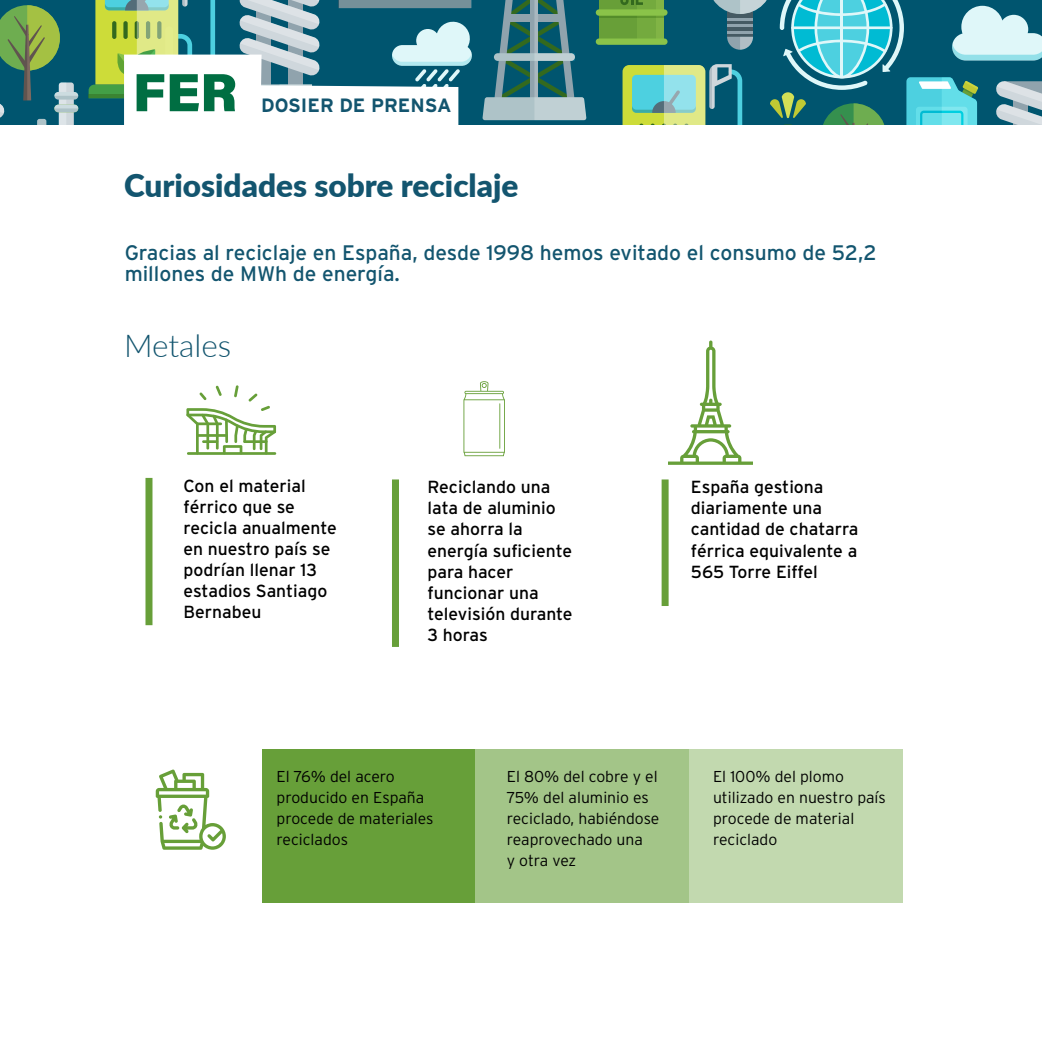
<style>
.page{position:relative;width:1042px;height:1042px;background:#fff}
.page>*{position:absolute;margin:0;border:0;box-sizing:border-box;transform-origin:0 0}
.t1{font:900 31.5px "Lato";color:#13556f}
.t2{font:300 31.5px "Lato";color:#13556f}
.t3{font:21px/21px "Interstate";color:#13556f}
.t4{font:700 19.25px "Interstate";color:#13556f}
.t5{font:17.5px/21px "Interstate";color:#000}
.t6{font:300 15.75px/21px "Interstate";color:#000}
</style>
<div class="page">
<div style="left:262px;top:749px;width:214px;height:153px;background:#679f39"></div>
<div style="left:476px;top:749px;width:213px;height:153px;background:#a3c588"></div>
<div style="left:689px;top:749px;width:214px;height:153px;background:#c2d9af"></div>
<svg style="left:668px;top:340px;width:85px;height:125px"></svg>
<hr style="left:187px;top:452px;width:89px;height:3px;background:#679f39">
<svg style="left:186px;top:385px;width:90px;height:68px"></svg>
<svg style="left:463px;top:381px;width:42px;height:75px"></svg>
<hr style="left:499px;top:403px;width:1px;height:46px;background:#679f38">
<svg style="left:156px;top:769px;width:70px;height:81px"></svg>
<div style="left:392px;top:479px;width:7px;height:168px;background:#679f39"></div>
<div style="left:145px;top:478px;width:7px;height:147px;background:#679f39"></div>
<div style="left:661px;top:479px;width:7px;height:127px;background:#679f39"></div>
<div style="left:0;top:0;width:1042px;height:124px;background:#00556f"></div>
<svg style="left:482px;top:0;width:104px;height:120px"></svg>
<div style="left:599px;top:0;width:65px;height:41px;background:#689f38"></div>
<div style="left:599px;top:12px;width:65px;height:6px;background:#548c2a"></div>
<div style="left:596px;top:9px;width:71px;height:7px;background:#8ac349;border-radius:3px"></div>
<div style="left:596px;top:38px;width:71px;height:7px;background:#8ac349;border-radius:3px"></div>
<svg style="left:620px;top:0;width:422px;height:125px"></svg>
<svg style="left:0;top:5px;width:78px;height:119px"></svg>
<svg style="left:89px;top:0;width:383px;height:125px"></svg>
<p class="t4" style="left:261px;top:94px;width:192px">DOSIER DE PRENSA</p>
<h1 class="t1" style="left:124px;top:162px;width:396px">Curiosidades sobre reciclaje</h1>
<p class="t3" style="left:125px;top:242px;width:753px">Gracias al reciclaje en España, desde 1998 hemos evitado el consumo de 52,2 millones de MWh de energía.</p>
<h1 class="t2" style="left:124px;top:323px;width:109px">Metales</h1>
<p class="t5" style="left:183px;top:475px;width:155px">Con el material férrico que se recicla anualmente en nuestro país se podrían llenar 13 estadios Santiago<br>Bernabeu</p>
<p class="t5" style="left:427px;top:477px;width:147px">Reciclando una lata de aluminio se ahorra la energía suficiente para hacer funcionar una televisión durante<br>3 horas</p>
<p class="t5" style="left:691px;top:477px;width:169px">España gestiona diariamente una cantidad de chatarra férrica equivalente a<br>565 Torre Eiffel</p>
<p class="t6" style="left:277px;top:765px;width:158px">El 76% del acero producido en España procede de materiales reciclados</p>
<p class="t6" style="left:507px;top:765px;width:154px">El 80% del cobre y el<br>75% del aluminio es reciclado, habiéndose reaprovechado una<br>y otra vez</p>
<p class="t6" style="left:713px;top:765px;width:174px">El 100% del plomo utilizado en nuestro país procede de material reciclado</p>
</div>
